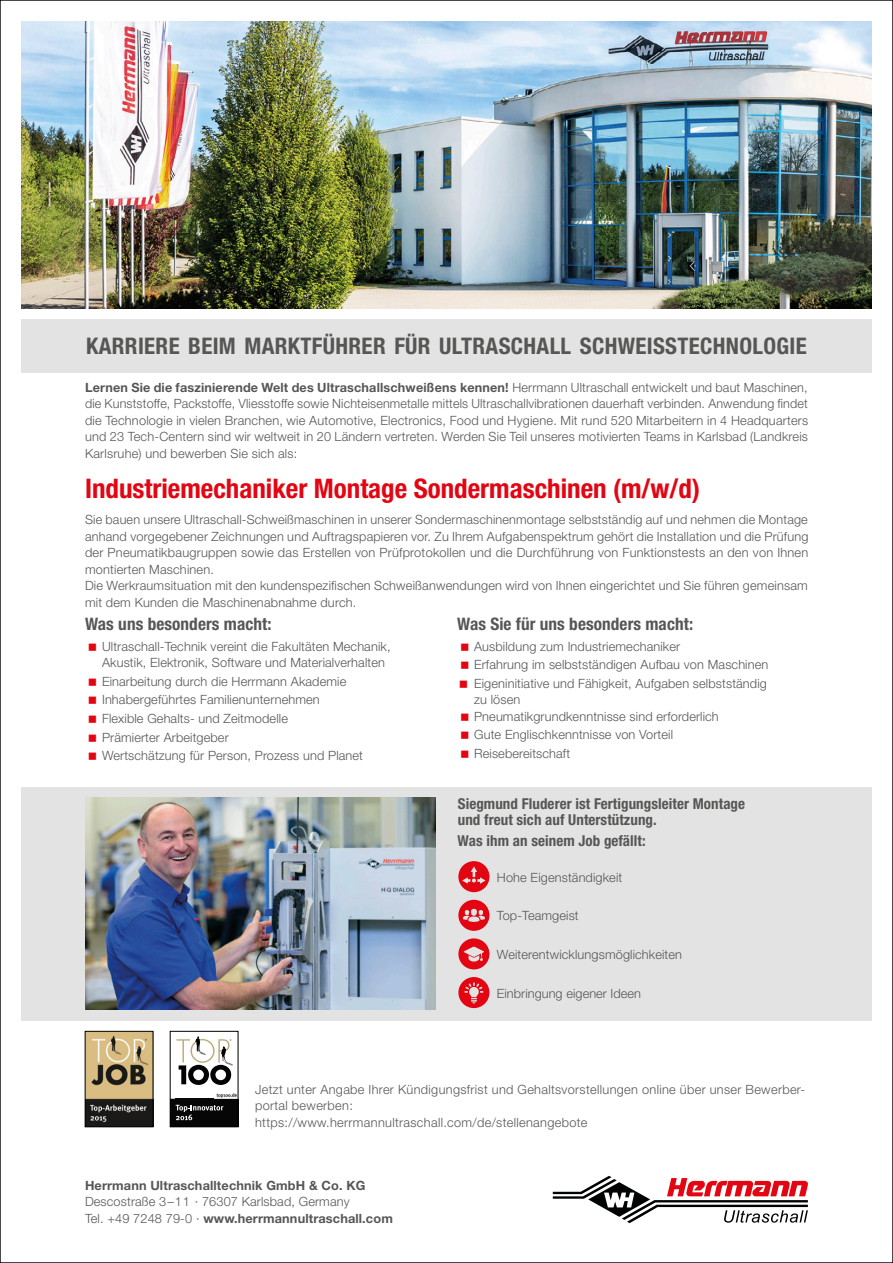
<style>
.page{position:relative;width:893px;height:1263px;background:#fff}
.page>*{position:absolute;margin:0;border:0;box-sizing:border-box;transform-origin:0 0}
.Fließtext{font:700 condensed 27px "Helvetica Neue LT Pro";color:#e30612}
.t1{font:700 condensed 22.95px "Helvetica Neue LT Pro";letter-spacing:.015em;color:#565655}
.Fließtext-2{font:700 condensed 17.25px "Helvetica Neue LT Pro";letter-spacing:.005em;color:#565655}
.Fließtext-3{font:700 condensed 15px/16.5px "Helvetica Neue LT Pro";letter-spacing:.005em;color:#565655}
.Fließtext-4{font:300 12.75px/16.5px "Helvetica Neue LT Pro";letter-spacing:.01em;color:#565655}
.t2{font:700 12.75px "Helvetica Neue LT Pro";letter-spacing:.01em;color:#565655}
.s1{font-weight:700}
.s2{font-weight:300}
</style>
<div class="page">
<svg style="left:553px;top:1176px;width:255px;height:47px"></svg>
<img style="left:21px;top:21px;width:851px;height:287px">
<div style="left:21px;top:319px;width:851px;height:53px;background:#e3e3e3"></div>
<img style="left:87px;top:1033px;width:64px;height:92px">
<div style="left:85px;top:1031px;width:68px;height:96px;border:1px solid #000"></div>
<svg style="left:172px;top:1036px;width:64px;height:63px"></svg>
<div style="left:170px;top:1099px;width:68px;height:28px;background:#070606"></div>
<svg style="left:176px;top:1105px;width:47px;height:15px"></svg>
<img style="left:215px;top:1092px;width:21px;height:6px">
<div style="left:170px;top:1031px;width:68px;height:96px;border:1px solid #000"></div>
<div style="left:21px;top:787px;width:851px;height:233px;background:#e3e3e3"></div>
<img style="left:85px;top:797px;width:351px;height:213px">
<svg style="left:458px;top:861px;width:31px;height:31px"></svg>
<svg style="left:458px;top:900px;width:31px;height:31px"></svg>
<svg style="left:458px;top:938px;width:31px;height:31px"></svg>
<svg style="left:458px;top:977px;width:31px;height:31px"></svg>
<p class="t1" style="left:86px;top:332px;width:722px">KARRIERE BEIM MARKTFÜHRER FÜR ULTRASCHALL SCHWEISSTECHNOLOGIE</p>
<p class="Fließtext-4" style="left:85px;top:379px;width:725px;text-align:justify"><span class="s1">Lernen Sie die faszinierende Welt des Ultraschallschweißens kennen!</span> Herrmann Ultraschall entwickelt und baut Maschinen, die Kunststoffe, Packstoffe, Vliesstoffe sowie Nichteisenmetalle mittels Ultraschallvibrationen dauerhaft verbinden. Anwendung findet die Technologie in vielen Branchen, wie Automotive, Electronics, Food und Hygiene. Mit rund 520 Mitarbeitern in 4 Headquarters und 23 Tech-Centern sind wir weltweit in 20 Ländern vertreten. Werden Sie Teil unseres motivierten Teams in Karlsbad (Landkreis Karlsruhe) und bewerben Sie sich als:</p>
<p class="Fließtext" style="left:85px;top:473px;width:616px">Industriemechaniker Montage Sondermaschinen (m/w/d)</p>
<p class="Fließtext-4" style="left:85px;top:511px;width:725px;text-align:justify">Sie bauen unsere Ultraschall-Schweißmaschinen in unserer Sondermaschinenmontage selbstständig auf und nehmen die Montage anhand vorgegebener Zeichnungen und Auftragspapieren vor. Zu Ihrem Aufgabenspektrum gehört die Installation und die Prüfung der Pneumatikbaugruppen sowie das Erstellen von Prüfprotokollen und die Durchführung von Funktionstests an den von Ihnen montierten Maschinen.</p>
<p class="Fließtext-4" style="left:85px;top:577px;width:724px">Die Werkraumsituation mit den kundenspezifischen Schweißanwendungen wird von Ihnen eingerichtet und Sie führen gemeinsam mit dem Kunden die Maschinenabnahme durch.</p>
<p class="Fließtext-2" style="left:85px;top:613px;width:188px">Was uns besonders macht:</p>
<p class="Fließtext-4" style="left:102px;top:637px;width:290px">Ultraschall-Technik vereint die Fakultäten Mechanik,<br>Akustik, Elektronik, Software und Materialverhalten</p>
<p class="Fließtext-4" style="left:102px;top:673px;width:246px">Einarbeitung durch die Herrmann Akademie</p>
<p class="Fließtext-4" style="left:102px;top:691px;width:219px">Inhabergeführtes Familienunternehmen</p>
<p class="Fließtext-4" style="left:102px;top:710px;width:187px">Flexible Gehalts- und Zeitmodelle</p>
<p class="Fließtext-4" style="left:102px;top:728px;width:128px">Prämierter Arbeitgeber</p>
<p class="Fließtext-4" style="left:102px;top:747px;width:263px">Wertschätzung für Person, Prozess und Planet</p>
<p class="Fließtext-2" style="left:457px;top:613px;width:238px">Was Sie für uns besonders macht:</p>
<p class="Fließtext-4" style="left:474px;top:637px;width:208px">Ausbildung zum Industriemechaniker</p>
<p class="Fließtext-4" style="left:474px;top:656px;width:296px">Erfahrung im selbstständigen Aufbau von Maschinen</p>
<p class="Fließtext-4" style="left:474px;top:675px;width:294px">Eigeninitiative und Fähigkeit, Aufgaben selbstständig zu lösen</p>
<p class="Fließtext-4" style="left:474px;top:708px;width:246px">Pneumatikgrundkenntnisse sind erforderlich</p>
<p class="Fließtext-4" style="left:474px;top:726px;width:200px">Gute Englischkenntnisse von Vorteil</p>
<p class="Fließtext-4" style="left:474px;top:745px;width:98px">Reisebereitschaft</p>
<p class="Fließtext-3" style="left:458px;top:795px;width:289px">Siegmund Fluderer ist Fertigungsleiter Montage und freut sich auf Unterstützung.</p>
<p class="Fließtext-3" style="left:457px;top:832px;width:190px">Was ihm an seinem Job gefällt:</p>
<p class="Fließtext-4" style="left:497px;top:869px;width:127px">Hohe Eigenständigkeit</p>
<p class="Fließtext-4" style="left:497px;top:907px;width:83px">Top-Teamgeist</p>
<p class="Fließtext-4" style="left:497px;top:946px;width:187px">Weiterentwicklungsmöglichkeiten</p>
<p class="Fließtext-4" style="left:497px;top:984px;width:146px">Einbringung eigener Ideen</p>
<p class="Fließtext-4" style="left:255px;top:1081px;width:551px">Jetzt unter Angabe Ihrer Kündigungsfrist und Gehaltsvorstellungen online über unser Bewerber&shy;portal bewerben:<br>https://www.herrmannultraschall.com/de/stellenangebote</p>
<p class="t2" style="left:85px;top:1177px;width:282px">Herrmann Ultraschalltechnik GmbH &amp; Co. KG</p>
<p class="Fließtext-4" style="left:85px;top:1193px;width:266px">Descostraße 3–11 · 76307 Karlsbad, Germany</p>
<p class="t2" style="left:85px;top:1210px;width:309px"><span class="s2">Tel. +49 7248 79-0 ·</span> www.herrmannultraschall.com</p>
</div>
